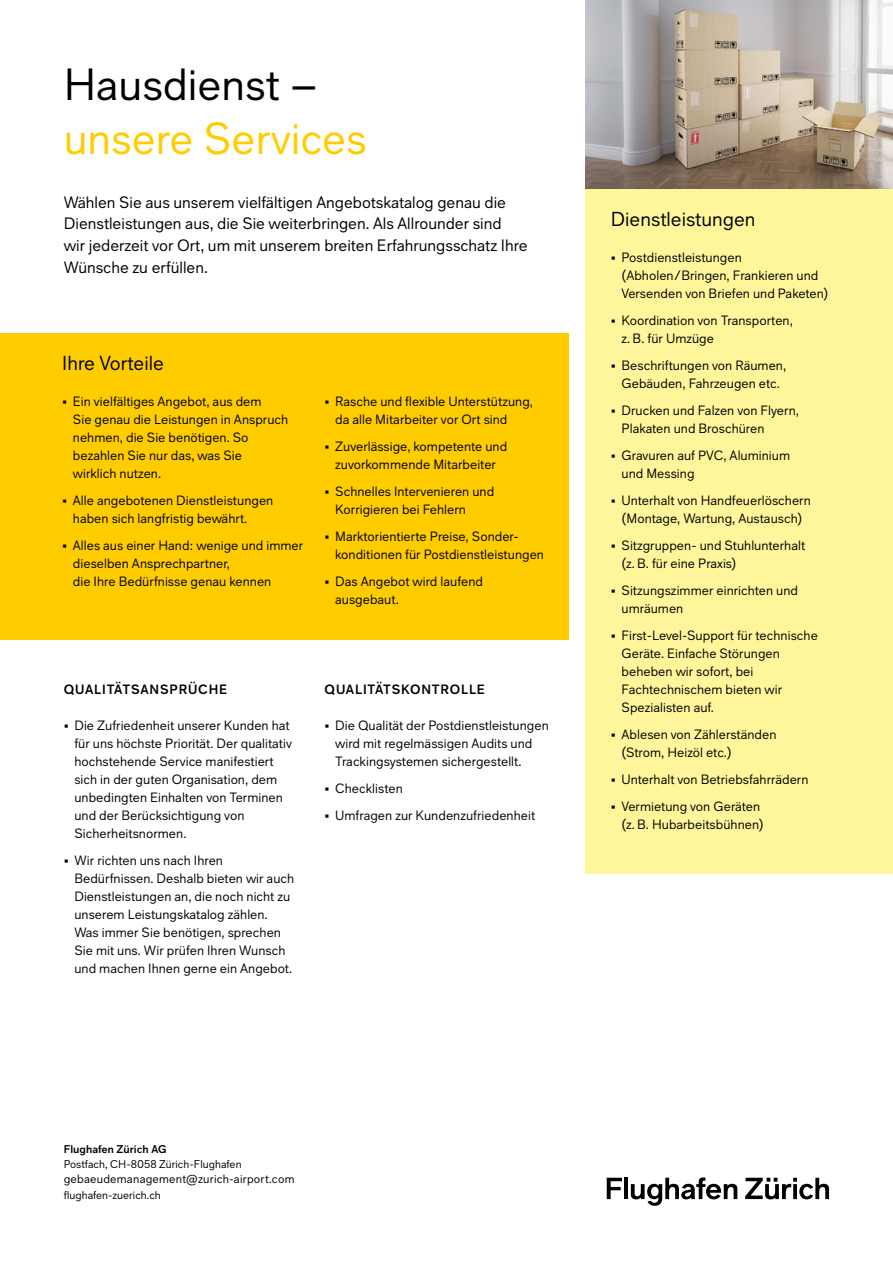
<style>
.page{position:relative;width:893px;height:1263px;background:#fff}
.page>*{position:absolute;margin:0;border:0;box-sizing:border-box;transform-origin:0 0}
.Titel_30pt{font:45px "Zurich Airport";color:#fc0}
.Titel_30pt-2{font:45px "Zurich Airport";color:#000}
.Titel_13_5pt{font:20.25px "Zurich Airport";color:#000}
.Text_11pt{font:16.5px/21.6px "Zurich Airport";color:#000}
.t1{font:13.5px/18px "Zurich Airport";letter-spacing:.005em;color:#000}
.Untertitel_2_Bold_9p{font:700 13.5px "Zurich Airport";letter-spacing:.06em;color:#000}
.t2{font:12px "Zurich Airport";letter-spacing:.015em;color:#000}
.t3{font:11.25px "Zurich Airport";letter-spacing:.005em;color:#000}
.t4{font:700 11.25px "Zurich Airport";letter-spacing:.005em;color:#000}
</style>
<div class="page">
<div style="left:0;top:334px;width:568px;height:306px;background:#fc0"></div>
<img style="left:585px;top:0;width:308px;height:190px">
<div style="left:585px;top:190px;width:308px;height:684px;background:#fff69b"></div>
<svg style="left:607px;top:1178px;width:15px;height:21px"></svg>
<hr style="left:624px;top:1178px;width:4px;height:21px;background:#000">
<svg style="left:631px;top:1177px;width:106px;height:29px"></svg>
<svg style="left:745px;top:1178px;width:84px;height:21px"></svg>
<p class="Titel_30pt-2" style="left:64px;top:57px;width:256px">Hausdienst –</p>
<p class="Titel_30pt" style="left:64px;top:111px;width:304px">unsere Services</p>
<p class="Text_11pt" style="left:64px;top:191px;width:465px">Wählen Sie aus unserem vielfältigen Angebotskatalog genau die Dienstleistungen aus, die Sie weiterbringen. Als Allrounder sind<br>wir jederzeit vor Ort, um mit unserem breiten Erfahrungsschatz Ihre Wünsche zu erfüllen.</p>
<p class="Titel_13_5pt" style="left:62px;top:351px;width:103px">Ihre Vorteile</p>
<p class="t1" style="left:73px;top:392px;width:217px;text-indent:-11px">• Ein vielfältiges Angebot, aus dem<br>Sie genau die Leistungen in Anspruch nehmen, die Sie benötigen. So bezahlen Sie nur das, was Sie wirklich nutzen.</p>
<p class="t1" style="left:73px;top:491px;width:202px;text-indent:-11px">• Alle angebotenen Dienstleistungen haben sich langfristig bewährt.</p>
<p class="t1" style="left:73px;top:536px;width:232px;text-indent:-11px">• Alles aus einer Hand: wenige und immer dieselben Ansprechpartner,<br>die Ihre Bedürfnisse genau kennen</p>
<p class="t1" style="left:335px;top:392px;width:199px;text-indent:-11px">• Rasche und flexible Unterstützung, da alle Mitarbeiter vor Ort sind</p>
<p class="t1" style="left:325px;top:437px;width:184px;text-align:center">• Zuverlässige, kompetente und zuvorkommende Mitarbeiter</p>
<p class="t1" style="left:335px;top:482px;width:161px;text-indent:-11px">• Schnelles Intervenieren und<br>Korrigieren bei Fehlern</p>
<p class="t1" style="left:335px;top:527px;width:210px;text-indent:-11px">• Marktorientierte Preise, Sonder&shy;konditionen für Postdienstleistungen</p>
<p class="t1" style="left:335px;top:572px;width:149px;text-indent:-11px">• Das Angebot wird laufend ausgebaut.</p>
<p class="Untertitel_2_Bold_9p" style="left:64px;top:681px;width:165px">QUALITÄTSANSPRÜCHE</p>
<p class="t1" style="left:74px;top:716px;width:219px;text-indent:-11px">• Die Zufriedenheit unserer Kunden hat für uns höchste Priorität. Der qualitativ hochstehende Service manifestiert sich in der guten Organisation, dem unbedingten Einhalten von Terminen und der Berücksichtigung von Sicherheitsnormen.</p>
<p class="t1" style="left:74px;top:851px;width:221px;text-indent:-11px">• Wir richten uns nach Ihren Bedürfnissen. Deshalb bieten wir auch Dienstleistungen an, die noch nicht zu unserem Leistungskatalog zählen.<br>Was immer Sie benötigen, sprechen Sie mit uns. Wir prüfen Ihren Wunsch und machen Ihnen gerne ein Angebot.</p>
<p class="Untertitel_2_Bold_9p" style="left:325px;top:681px;width:162px">QUALITÄTSKONTROLLE</p>
<p class="t1" style="left:335px;top:716px;width:215px;text-indent:-11px">• Die Qualität der Postdienstleistungen wird mit regelmässigen Audits und<br>Trackingsystemen sichergestellt.</p>
<p class="t1" style="left:325px;top:779px;width:80px">• Checklisten</p>
<p class="t1" style="left:325px;top:806px;width:212px">• Umfragen zur Kundenzufriedenheit</p>
<p class="Titel_13_5pt" style="left:611px;top:207px;width:146px">Dienstleistungen</p>
<p class="t1" style="left:621px;top:248px;width:208px;text-indent:-11px">• Postdienstleistungen<br>(Abholen / Bringen, Frankieren und<br>Versenden von Briefen und Paketen)</p>
<p class="t1" style="left:621px;top:311px;width:173px;text-indent:-11px">• Koordination von Transporten, z. B. für Umzüge</p>
<p class="t1" style="left:611px;top:356px;width:177px;text-align:center">• Beschriftungen von Räumen,<br>Gebäuden, Fahrzeugen etc.</p>
<p class="t1" style="left:621px;top:401px;width:179px;text-indent:-11px">• Drucken und Falzen von Flyern,<br>Plakaten und Broschüren</p>
<p class="t1" style="left:621px;top:446px;width:170px;text-indent:-11px">• Gravuren auf PVC, Aluminium und Messing</p>
<p class="t1" style="left:611px;top:491px;width:201px;text-align:center">• Unterhalt von Handfeuerlöschern (Montage, Wartung, Austausch)</p>
<p class="t1" style="left:621px;top:536px;width:185px;text-indent:-11px">• Sitzgruppen- und Stuhlunterhalt (z. B. für eine Praxis)</p>
<p class="t1" style="left:621px;top:581px;width:178px;text-indent:-11px">• Sitzungszimmer einrichten und umräumen</p>
<p class="t1" style="left:621px;top:626px;width:198px;text-indent:-11px">• First-Level-Support für technische<br>Geräte. Einfache Störungen beheben wir sofort, bei<br>Fachtechnischem bieten wir<br>Spezialisten auf.</p>
<p class="t1" style="left:621px;top:725px;width:156px;text-indent:-11px">• Ablesen von Zählerständen (Strom, Heizöl etc.)</p>
<p class="t1" style="left:611px;top:770px;width:199px">• Unterhalt von Betriebsfahrrädern</p>
<p class="t1" style="left:611px;top:797px;width:154px;text-align:right">• Vermietung von Geräten (z. B. Hubarbeitsbühnen)</p>
<p class="t4" style="left:64px;top:1142px;width:104px">Flughafen Zürich AG</p>
<p class="t3" style="left:64px;top:1158px;width:179px">Postfach, CH-8058 Zürich-Flughafen</p>
<p class="t2" style="left:64px;top:1172px;width:232px">gebaeudemanagement@zurich-airport.com</p>
<p class="t3" style="left:64px;top:1188px;width:99px">flughafen-zuerich.ch</p>
</div>
